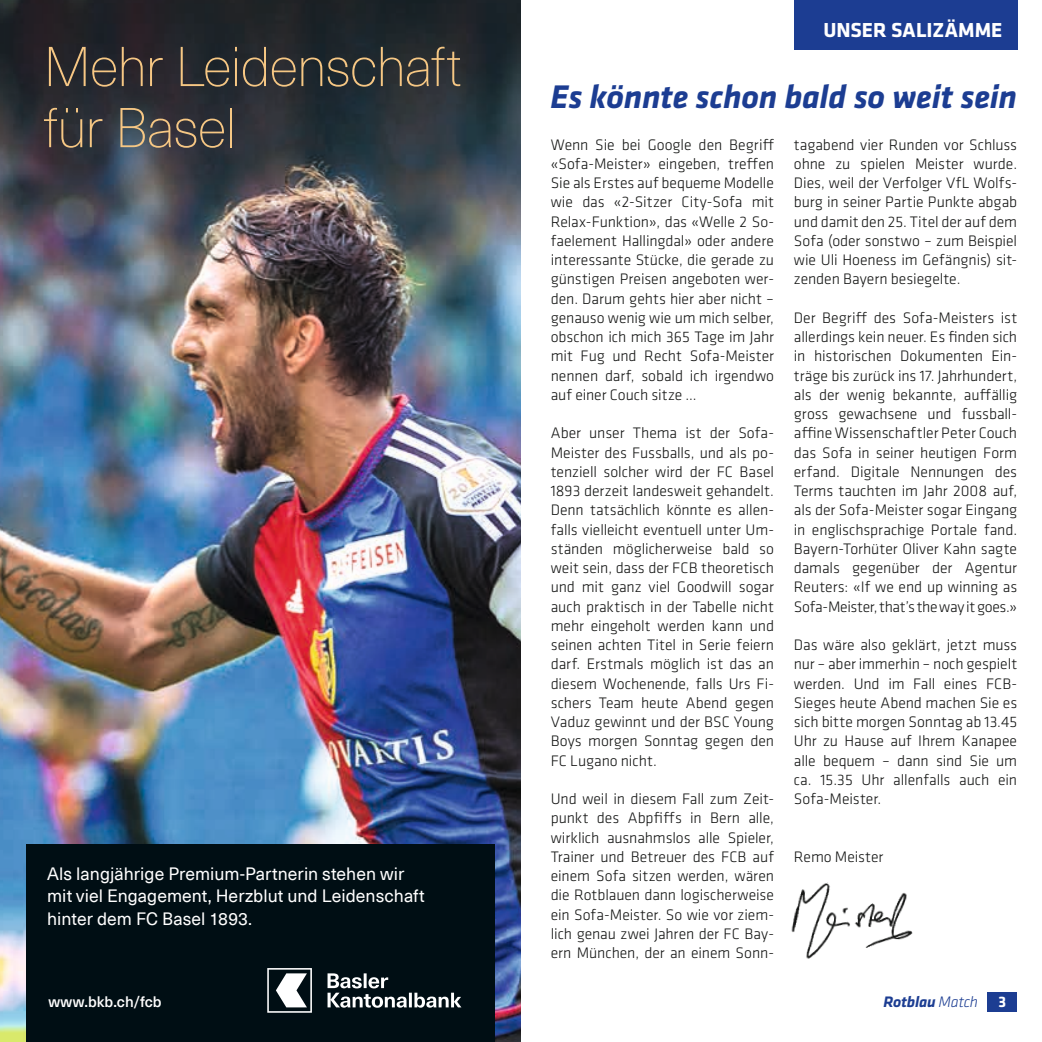
<style>
.page{position:relative;width:1042px;height:1042px;background:#fff}
.page>*{position:absolute;margin:0;border:0;box-sizing:border-box;transform-origin:0 0}
.t1{font:100 54.95px/61.1px "Neue Haas Unica Pro";letter-spacing:-.03em;color:#f6c784}
.t2{font:italic 700 33.95px "Klavika";letter-spacing:-.005em;color:#1c3d92}
.t3{font:700 21px "Klavika";letter-spacing:-.005em;color:#fff}
.t4{font:17.5px/22.8px "Neue Haas Unica Pro";letter-spacing:.005em;color:#fff}
.t5{font:300 15.75px/19.2px "Klavika";letter-spacing:-.005em;color:#131413;text-align:justify}
.t6{font:italic 700 15.75px "Klavika";letter-spacing:-.015em;color:#1c3d92}
.t7{font:700 15.75px "Klavika";color:#fff}
.t8{font:500 14.88px "Neue Haas Unica Pro";color:#fff}
.s1{font-weight:300}
</style>
<div class="page">
<div style="left:987px;top:992px;width:30px;height:20px;background:#1c3d92"></div>
<div style="left:794px;top:0;width:223px;height:50px;background:#1c3d92"></div>
<img style="left:791px;top:882px;width:122px;height:77px">
<img style="left:0;top:0;width:521px;height:1042px">
<div style="left:26px;top:844px;width:469px;height:198px;background:#000e14"></div>
<svg style="left:267px;top:968px;width:194px;height:44px"></svg>
<h1 class="t1" style="left:43px;top:37px;width:420px">Mehr Leidenschaft für Basel</h1>
<p class="t4" style="left:47px;top:862px;width:379px">Als langjährige Premium-Partnerin stehen wir mit viel Engagement, Herzblut und Leidenschaft hinter dem FC Basel 1893.</p>
<p class="t8" style="left:48px;top:993px;width:115px">www.bkb.ch/fcb</p>
<h3 class="t3" style="left:823px;top:15px;width:180px">UNSER SALIZÄMME</h3>
<h2 class="t2" style="left:550px;top:73px;width:468px">Es könnte schon bald so weit sein</h2>
<p class="t5" style="left:551px;top:135px;width:225px">Wenn Sie bei Google den Begriff «Sofa-Meister» eingeben, treffen Sie als Erstes auf bequeme Modelle wie das «2-Sitzer City-Sofa mit Relax-Funktion», das «Welle 2 So&shy;faelement Hallingdal» oder andere interessante Stücke, die gerade zu günstigen Preisen angeboten wer&shy;den. Darum gehts hier aber nicht – genauso wenig wie um mich selber, obschon ich mich 365 Tage im Jahr mit Fug und Recht Sofa-Meister nennen darf, sobald ich irgendwo auf einer Couch sitze …</p>
<p class="t5" style="left:551px;top:423px;width:225px">Aber unser Thema ist der Sofa-Meister des Fussballs, und als po&shy;tenziell solcher wird der FC Basel 1893 derzeit landesweit gehandelt.<br>Denn tatsächlich könnte es allen&shy;falls vielleicht eventuell unter Um&shy;ständen möglicherweise bald so weit sein, dass der FCB theoretisch und mit ganz viel Goodwill sogar auch praktisch in der Tabelle nicht mehr eingeholt werden kann und seinen achten Titel in Serie feiern darf. Erstmals möglich ist das an diesem Wochenende, falls Urs Fi&shy;schers Team heute Abend gegen Vaduz gewinnt und der BSC Young Boys morgen Sonntag gegen den FC Lugano nicht.</p>
<p class="t5" style="left:551px;top:789px;width:225px">Und weil in diesem Fall zum Zeit&shy;punkt des Abpfiffs in Bern alle, wirklich ausnahmslos alle Spieler, Trainer und Betreuer des FCB auf einem Sofa sitzen werden, wären die Rotblauen dann logischerweise ein Sofa-Meister. So wie vor ziem&shy;lich genau zwei Jahren der FC Bay&shy;ern München, der an einem Sonn-</p>
<p class="t5" style="left:794px;top:134px;width:225px">tagabend vier Runden vor Schluss ohne zu spielen Meister wurde.<br>Dies, weil der Verfolger VfL Wolfs&shy;burg in seiner Partie Punkte abgab und damit den 25. Titel der auf dem Sofa (oder sonstwo – zum Beispiel wie Uli Hoeness im Gefängnis) sit&shy;zenden Bayern besiegelte.</p>
<p class="t5" style="left:794px;top:308px;width:225px;text-align:left">Der Begriff des Sofa-Meisters ist allerdings kein neuer. Es finden sich in historischen Dokumenten Ein&shy;träge bis zurück ins 17. Jahrhundert, als der wenig bekannte, auffällig gross gewachsene und fussball&shy;affine Wissenschaftler Peter Couch das Sofa in seiner heutigen Form erfand. Digitale Nennungen des Terms tauchten im Jahr 2008 auf, als der Sofa-Meister sogar Eingang in englischsprachige Portale fand.<br>Bayern-Torhüter Oliver Kahn sagte damals gegenüber der Agentur Reuters: «If we end up winning as Sofa-Meister, that’s the way it goes.»</p>
<p class="t5" style="left:794px;top:635px;width:225px">Das wäre also geklärt, jetzt muss nur – aber immerhin – noch gespielt werden. Und im Fall eines FCB-Sieges heute Abend machen Sie es sich bitte morgen Sonntag ab 13.45<br>Uhr zu Hause auf Ihrem Kanapee alle bequem – dann sind Sie um ca. 15.35 Uhr allenfalls auch ein Sofa-Meister.</p>
<p class="t5" style="left:794px;top:847px;width:91px">Remo Meister</p>
<p class="t6" style="left:883px;top:990px;width:96px">Rotblau <span class="s1">Match</span></p>
<p class="t7" style="left:998px;top:990px;width:9px">3</p>
</div>
